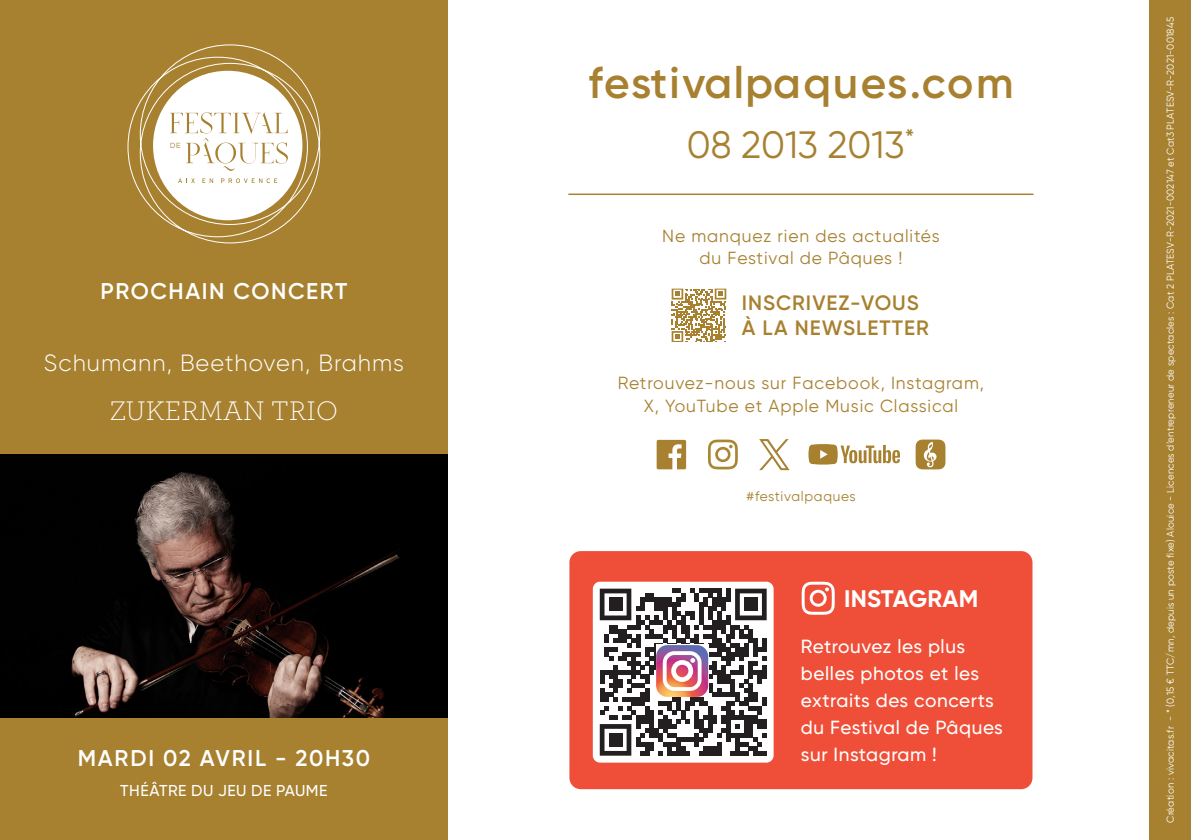
<style>
.page{position:relative;width:1191px;height:840px;background:#fff}
.page>*{position:absolute;margin:0;border:0;box-sizing:border-box;transform-origin:0 0}
.t1{font:600 44px "Gilroy";letter-spacing:.03em;color:#a78130}
.t2{font:38px "Gilroy";color:#a78130}
._2016_gros_titre_blanc_-_filet_rouge_dess{font:300 28.2px "Archer";letter-spacing:.01em;color:#fff}
.t3{font:700 24px "Gilroy";letter-spacing:.005em;color:#fff}
._2016_-_Chef_d_orchestre_blanc{font:300 23.4px "Gilroy";letter-spacing:.04em;color:#fff}
.t4{font:600 22.8px "Gilroy";letter-spacing:.07em;color:#fff}
.t5{font:600 20.8px/25px "Gilroy";letter-spacing:.05em;color:#a78130}
._2016_Lieu_concert_blanc{font:500 19px/26.8px "Gilroy";letter-spacing:.03em;color:#fff}
.t6{font:17.6px/22.6px "Gilroy";letter-spacing:.05em;color:#a78130;text-align:center}
._2016_Lieu_concert_blanc-2{font:500 15.8px "Gilroy";letter-spacing:.03em;color:#fff}
.t7{font:13.8px "Gilroy";letter-spacing:.05em;color:#a78130}
.t8{font:10px "Gilroy";letter-spacing:.02em;color:#fff;scale:.96 1}
</style>
<div class="page">
<div style="left:1149px;top:0;width:42px;height:839px;background:#a78130"></div>
<div style="left:0;top:0;width:450px;height:839px;background:#a78130"></div>
<img style="left:0;top:454px;width:448px;height:262px">
<div style="left:448px;top:0;width:32px;height:839px;background:#fff"></div>
<svg style="left:127px;top:44px;width:194px;height:200px"></svg>
<div style="left:569px;top:550px;width:463px;height:238px;background:#ef4f38;border-radius:11px"></div>
<div style="left:593px;top:581px;width:180px;height:181px;background:#fff;border-radius:7px"></div>
<svg style="left:600px;top:588px;width:166px;height:167px"></svg>
<svg style="left:801px;top:581px;width:33px;height:33px"></svg>
<svg style="left:671px;top:288px;width:55px;height:54px"></svg>
<hr style="left:568px;top:193px;width:465px;height:2px;background:#a78130">
<svg style="left:808px;top:444px;width:92px;height:20px"></svg>
<svg style="left:656px;top:439px;width:30px;height:30px"></svg>
<svg style="left:708px;top:439px;width:30px;height:30px"></svg>
<svg style="left:759px;top:439px;width:30px;height:31px"></svg>
<svg style="left:915px;top:439px;width:30px;height:30px"></svg>
<p class="t4" style="left:100px;top:276px;width:248px">PROCHAIN CONCERT</p>
<p class="_2016_-_Chef_d_orchestre_blanc" style="left:44px;top:348px;width:361px">Schumann, Beethoven, Brahms</p>
<p class="_2016_gros_titre_blanc_-_filet_rouge_dess" style="left:110px;top:392px;width:230px">ZUKERMAN TRIO</p>
<p class="t4" style="left:78px;top:743px;width:294px">MARDI 02 AVRIL - 20H30</p>
<p class="_2016_Lieu_concert_blanc-2" style="left:120px;top:780px;width:209px">THÉÂTRE DU JEU DE PAUME</p>
<p class="t1" style="left:588px;top:56px;width:426px">festivalpaques.com</p>
<p class="t2" style="left:687px;top:121px;width:230px">08 2013 2013<sup>*</sup></p>
<p class="t6" style="left:662px;top:224px;width:279px">Ne manquez rien des actualités du Festival de Pâques !</p>
<p class="t5" style="left:742px;top:289px;width:188px">INSCRIVEZ-VOUS<br>À LA NEWSLETTER</p>
<p class="t6" style="left:618px;top:371px;width:367px">Retrouvez-nous sur Facebook, Instagram,<br>X, YouTube et Apple Music Classical</p>
<p class="t7" style="left:746px;top:488px;width:111px">#festivalpaques</p>
<p class="t3" style="left:844px;top:583px;width:135px">INSTAGRAM</p>
<p class="_2016_Lieu_concert_blanc" style="left:801px;top:632px;width:203px">Retrouvez les plus belles photos et les extraits des concerts du Festival de Pâques sur Instagram !</p>
<p class="t8" style="left:1164px;top:822px;width:840px;rotate:-90deg">Création : vivacitas.fr - * (0,15 € TTC/mn, depuis un poste fixe) Alouice - Licences d’entrepreneur de spectacles : Cat 2 PLATESV-R-2021-002147 et Cat3 PLATESV-R-2021-001845</p>
</div>
